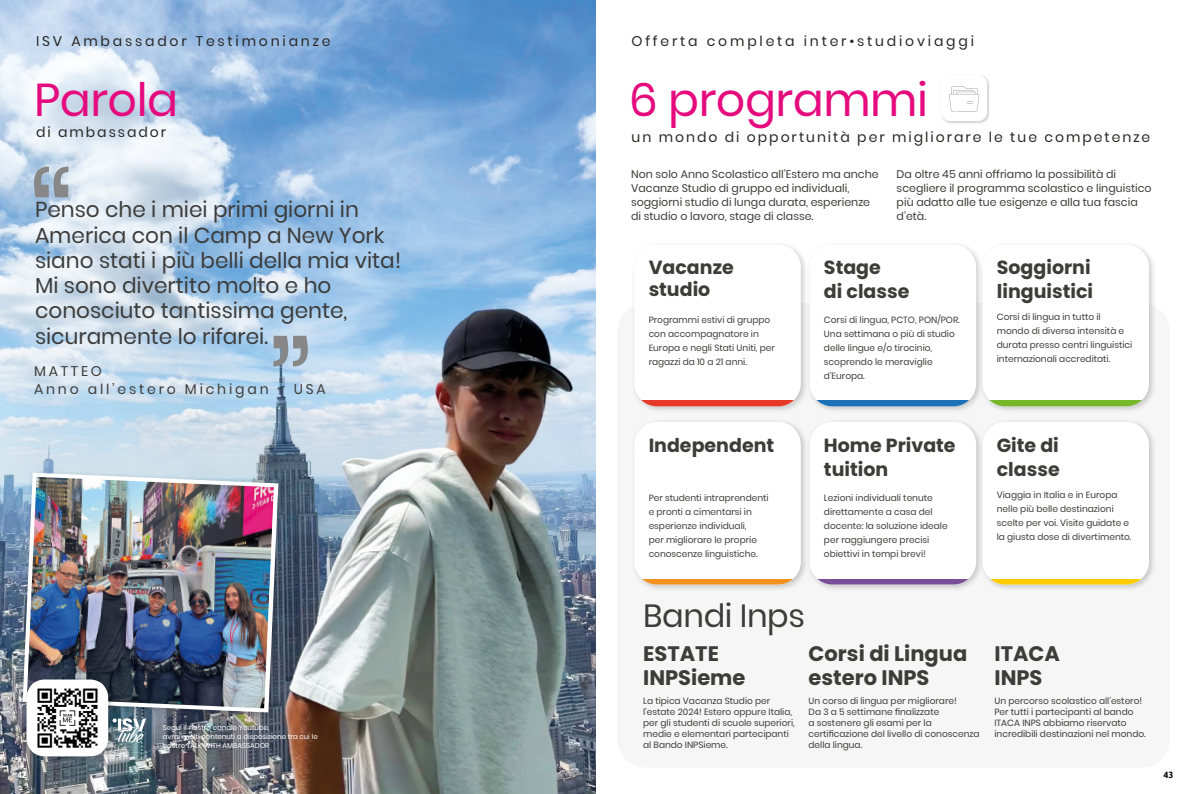
<style>
.page{position:relative;width:1191px;height:794px;background:#fff}
.page>*{position:absolute;margin:0;border:0;box-sizing:border-box;transform-origin:0 0}
.t1{font:46px "Poppins";letter-spacing:-.01em;color:#e50b7e}
.t2{font:32px "Poppins";letter-spacing:-.01em;color:#3c3c3b}
.t3{font:21.6px/25.2px "Poppins";color:#3c3c3b}
.t4{font:700 21px/24px "Poppins";color:#3c3c3b}
.t5{font:700 19px/24px "Poppins";color:#3c3c3b}
.t6{font:14px "Poppins";letter-spacing:.14em;color:#282827}
.t7{font:14px "Poppins";letter-spacing:.2em;color:#282827}
.t8{font:14px/18px "Poppins";letter-spacing:.2em;color:#3c3c3b}
.t9{font:11px/14px "Poppins";color:#3c3c3b}
.t10{font:9px/14px "Poppins";color:#3c3c3b}
.t11{font:700 9px "Asap";color:#fff}
.t12{font:700 9px "Asap";color:#020203}
.t13{font:7px/9px "Poppins";color:#fff}
</style>
<div class="page">
<img style="left:0;top:0;width:595px;height:794px">
<div style="left:617px;top:303px;width:552px;height:464px;background:#f6f6f6;border-radius:28px"></div>
<div style="left:630px;top:241px;width:178px;height:173px;background:#000;opacity:.2"></div>
<div style="left:634px;top:244px;width:167px;height:162px;background:#fff;border-radius:23px"></div>
<div style="left:634px;top:401px;width:167px;height:5px;background:#e73928"></div>
<div style="left:630px;top:418px;width:178px;height:174px;background:#000;opacity:.2"></div>
<div style="left:634px;top:422px;width:167px;height:162px;background:#fff;border-radius:23px"></div>
<div style="left:634px;top:579px;width:167px;height:5px;background:#f3911c"></div>
<div style="left:806px;top:241px;width:178px;height:173px;background:#000;opacity:.2"></div>
<div style="left:809px;top:244px;width:167px;height:162px;background:#fff;border-radius:23px"></div>
<div style="left:809px;top:401px;width:167px;height:5px;background:#1d71b8"></div>
<div style="left:806px;top:418px;width:178px;height:174px;background:#000;opacity:.2"></div>
<div style="left:809px;top:422px;width:167px;height:162px;background:#fff;border-radius:23px"></div>
<div style="left:809px;top:579px;width:167px;height:5px;background:#7a4d99"></div>
<div style="left:978px;top:241px;width:178px;height:173px;background:#000;opacity:.2"></div>
<div style="left:982px;top:244px;width:167px;height:162px;background:#fff;border-radius:23px"></div>
<div style="left:982px;top:401px;width:167px;height:5px;background:#76b82a"></div>
<div style="left:978px;top:418px;width:178px;height:174px;background:#000;opacity:.2"></div>
<div style="left:982px;top:422px;width:167px;height:162px;background:#fff;border-radius:23px"></div>
<div style="left:982px;top:579px;width:167px;height:5px;background:#fc0"></div>
<div style="left:940px;top:74px;width:51px;height:51px;background:#000;opacity:.2"></div>
<div style="left:941px;top:75px;width:46px;height:46px;background:#fff;border-radius:9px"></div>
<svg style="left:949px;top:86px;width:30px;height:26px"></svg>
<svg style="left:34px;top:167px;width:34px;height:30px"></svg>
<svg style="left:273px;top:336px;width:35px;height:30px"></svg>
<div style="left:19px;top:469px;width:268px;height:252px;background:#000;opacity:.2"></div>
<img style="left:21px;top:470px;width:259px;height:244px">
<div style="left:23px;top:676px;width:92px;height:87px;background:#000;opacity:.2"></div>
<div style="left:27px;top:679px;width:81px;height:77px;background:#fff;border-radius:18px"></div>
<img style="left:32px;top:682px;width:71px;height:72px">
<svg style="left:106px;top:706px;width:49px;height:47px;background:#778b96"></svg>
<h3 class="t7" style="left:36px;top:33px;width:296px">ISV Ambassador Testimonianze</h3>
<h1 class="t1" style="left:34px;top:73px;width:146px">Parola</h1>
<h3 class="t6" style="left:36px;top:124px;width:132px">di ambassador</h3>
<h3 class="t3" style="left:35px;top:197px;width:368px">Penso che i miei primi giorni in<br>America con il Camp a New York siano stati i più belli della mia vita!<br>Mi sono divertito molto e ho conosciuto tantissima gente, sicuramente lo rifarei.</h3>
<h3 class="t8" style="left:34px;top:362px;width:293px">MATTEO<br>Anno all’estero Michigan - USA</h3>
<p class="t13" style="left:163px;top:723px;width:156px">Segui il nostro canale Youtube,<br>avrai molti contenuti a disposizione tra cui le nostre TALK WITH AMBASSADOR</p>
<h3 class="t7" style="left:631px;top:33px;width:344px">Offerta completa inter•studioviaggi</h3>
<h1 class="t1" style="left:629px;top:73px;width:300px">6 programmi</h1>
<h3 class="t6" style="left:631px;top:129px;width:520px">un mondo di opportunità per migliorare le tue competenze</h3>
<p class="t9" style="left:631px;top:167px;width:249px">Non solo Anno Scolastico all’Estero ma anche Vacanze Studio di gruppo ed individuali, soggiorni studio di lunga durata, esperienze di studio o lavoro, stage di classe.</p>
<p class="t9" style="left:896px;top:167px;width:256px">Da oltre 45 anni offriamo la possibilità di scegliere il programma scolastico e linguistico più adatto alle tue esigenze e alla tua fascia d’età.</p>
<h3 class="t5" style="left:648px;top:256px;width:87px;line-height:22px">Vacanze studio</h3>
<p class="t10" style="left:648px;top:313px;width:128px">Programmi estivi di gruppo con accompagnatore in<br>Europa e negli Stati Uniti, per ragazzi da 10 a 21 anni.</p>
<h3 class="t5" style="left:648px;top:433px;width:127px">Independent</h3>
<p class="t10" style="left:648px;top:491px;width:122px">Per studenti intraprendenti e pronti a cimentarsi in esperienze individuali,<br>per migliorare le proprie conoscenze linguistiche.</p>
<h3 class="t5" style="left:824px;top:255px;width:87px">Stage<br>di classe</h3>
<p class="t10" style="left:824px;top:313px;width:137px">Corsi di lingua, PCTO, PON/POR.<br>Una settimana o più di studio delle lingue e/o tirocinio, scoprendo le meraviglie d’Europa.</p>
<h3 class="t5" style="left:824px;top:433px;width:133px">Home Private tuition</h3>
<p class="t10" style="left:824px;top:491px;width:125px">Lezioni individuali tenute direttamente a casa del docente: la soluzione ideale per raggiungere precisi obiettivi in tempi brevi!</p>
<h2 class="t2" style="left:643px;top:597px;width:163px">Bandi Inps</h2>
<h3 class="t4" style="left:643px;top:642px;width:104px">ESTATE<br>INPSieme</h3>
<h3 class="t4" style="left:808px;top:642px;width:160px">Corsi di Lingua estero INPS</h3>
<h3 class="t5" style="left:996px;top:255px;width:98px">Soggiorni linguistici</h3>
<p class="t10" style="left:996px;top:310px;width:137px">Corsi di lingua in tutto il mondo di diversa intensità e durata presso centri linguistici internazionali accreditati.</p>
<h3 class="t5" style="left:996px;top:433px;width:64px">Gite di classe</h3>
<p class="t10" style="left:996px;top:488px;width:136px">Viaggia in Italia e in Europa nelle più belle destinazioni scelte per voi. Visite guidate e la giusta dose di divertimento.</p>
<h3 class="t4" style="left:994px;top:642px;width:67px">ITACA<br>INPS</h3>
<p class="t10" style="left:643px;top:695px;width:153px;line-height:11px">La tipica Vacanza Studio per l’estate 2024! Estero oppure Italia, per gli studenti di scuole superiori, medie e elementari partecipanti al Bando INPSieme.</p>
<p class="t10" style="left:994px;top:695px;width:153px;line-height:11px">Un percorso scolastico all’estero!<br>Per tutti i partecipanti al bando ITACA INPS abbiamo riservato incredibili destinazioni nel mondo.</p>
<p class="t10" style="left:808px;top:695px;width:172px;line-height:11px">Un corso di lingua per migliorare!<br>Da 3 a 5 settimane finalizzate<br>a sostenere gli esami per la certificazione del livello di conoscenza della lingua.</p>
<p class="t11" style="left:17px;top:768px;width:11px">42</p>
<p class="t12" style="left:1163px;top:768px;width:11px">43</p>
</div>
